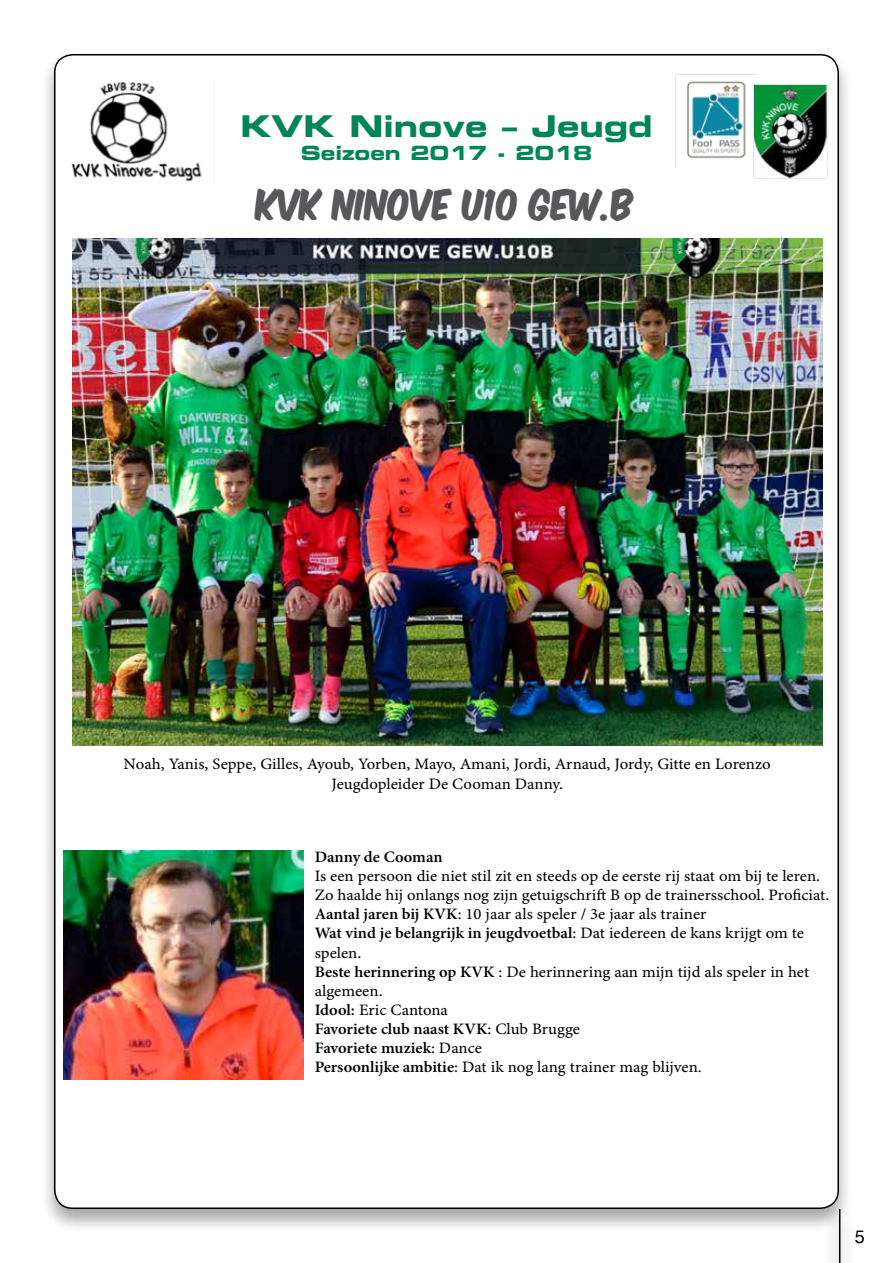
<style>
.page{position:relative;width:893px;height:1263px;background:#fff}
.page>*{position:absolute;margin:0;border:0;box-sizing:border-box;transform-origin:0 0}
.t1{font:36px "Komika Axis";color:#58585a;scale:.89 1}
.t2{font:30px "Eurostile LT Std Bold Ex 2";color:#008458}
.t3{font:19.5px "Eurostile LT Std Bold Ex 2";color:#008458}
.t4{font:18px "Helvetica";color:#000}
.t5{font:15.9px/19px "Minion Pro Capt";color:#000;scale:1.04 1}
.t6{font:600 15.9px/19px "Minion Pro";color:#000;scale:1.04 1}
.s1{font-family:"Minion Pro";font-weight:600}
.s2{font-family:"Minion Pro Capt";font-weight:400}
</style>
<div class="page">
<div style="left:825px;top:1207px;width:29px;height:56px;background:#f5f5f5"></div>
<hr style="left:839px;top:1209px;width:1px;height:54px;background:#000">
<div style="left:40px;top:50px;width:813px;height:1183px;background:#000;opacity:.35"></div>
<div style="left:55px;top:55px;width:783px;height:1153px;background:#fff;border-radius:18px"></div>
<img style="left:71px;top:82px;width:131px;height:99px">
<img style="left:675px;top:74px;width:81px;height:92px">
<img style="left:753px;top:84px;width:74px;height:94px">
<img style="left:72px;top:239px;width:750px;height:506px">
<img style="left:64px;top:850px;width:239px;height:229px">
<h2 class="t2" style="left:241px;top:105px;width:414px">KVK Ninove – Jeugd</h2>
<p class="t3" style="left:301px;top:139px;width:293px">Seizoen 2017 - 2018</p>
<h1 class="t1" style="left:257px;top:186px;width:425px">KVK NINOVE U10 GEW.B</h1>
<p class="t5" style="left:124px;top:755px;width:624px;text-align:center">Noah, Yanis, Seppe, Gilles, Ayoub, Yorben, Mayo, Amani, Jordi, Arnaud, Jordy, Gitte en Lorenzo<br>Jeugdopleider De Cooman Danny.</p>
<p class="t6" style="left:315px;top:848px;width:125px">Danny de Cooman</p>
<p class="t5" style="left:315px;top:867px;width:496px">Is een persoon die niet stil zit en steeds op de eerste rij staat om bij te leren.<br>Zo haalde hij onlangs nog zijn getuigschrift B op de trainersschool. Proficiat.<br><span class="s1">Aantal jaren bij KVK</span>: 10 jaar als speler / 3e jaar als trainer</p>
<p class="t6" style="left:315px;top:924px;width:472px">Wat vind je belangrijk in jeugdvoetbal<span class="s2">: Dat iedereen de kans krijgt om te</span></p>
<p class="t5" style="left:315px;top:944px;width:477px">spelen.<br><span class="s1">Beste herinnering op KVK</span> : De herinnering aan mijn tijd als speler in het algemeen.<br><span class="s1">Idool:</span> Eric Cantona</p>
<p class="t6" style="left:315px;top:1020px;width:257px">Favoriete club naast KVK<span class="s2">: Club Brugge<br></span>Favoriete muziek<span class="s2">: Dance</span></p>
<p class="t5" style="left:315px;top:1058px;width:374px"><span class="s1">Persoonlijke ambitie</span>: Dat ik nog lang trainer mag blijven.</p>
<p class="t4" style="left:855px;top:1224px;width:12px">5</p>
</div>
